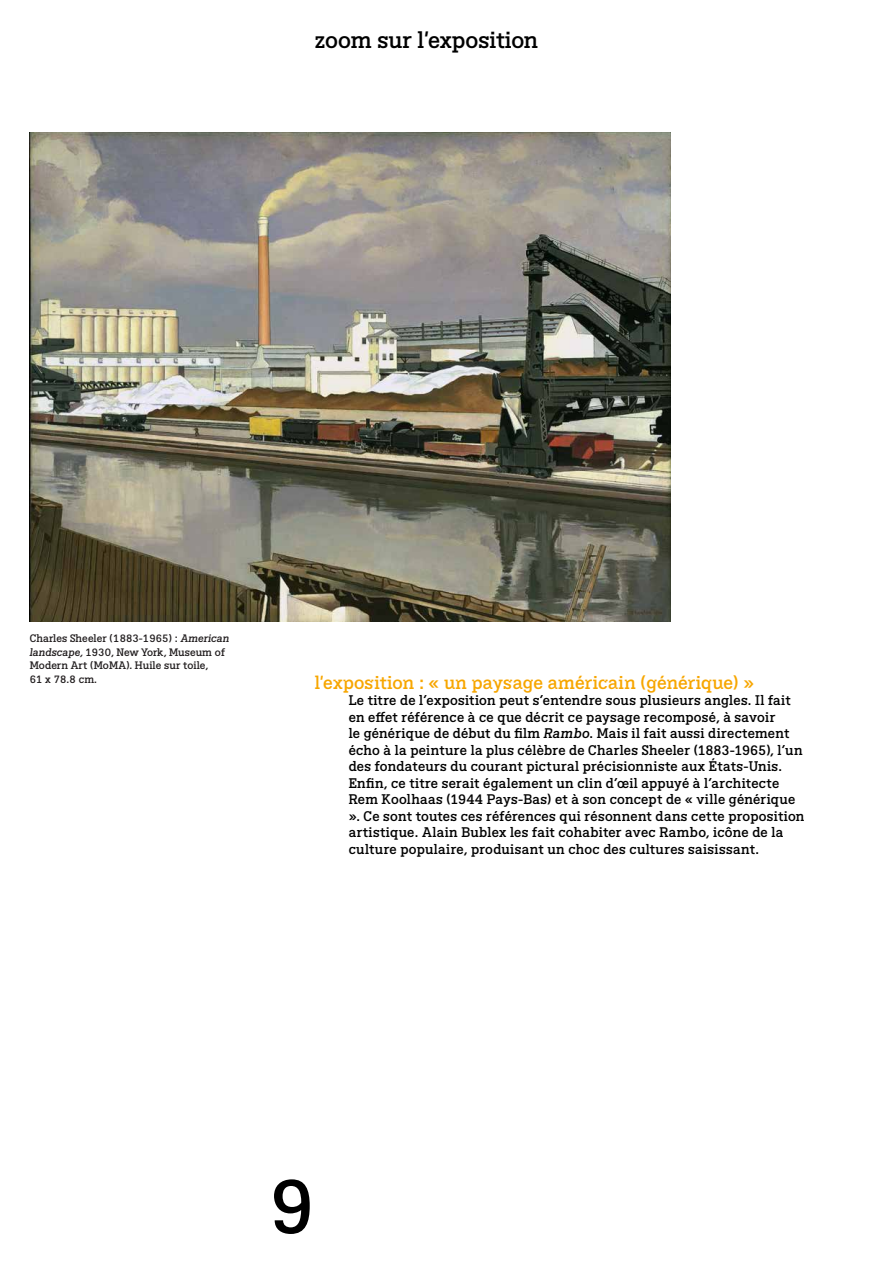
<style>
.page{position:relative;width:893px;height:1263px;background:#fff}
.page>*{position:absolute;margin:0;border:0;box-sizing:border-box;transform-origin:0 0}
.t1{font:75px "BVHCCCOD Titrage";color:#000}
.t2{font:22.5px "BVHCCCOD";color:#000}
.t3{font:18px "BVHCCCOD Titrage";letter-spacing:.005em;color:#f7a600}
.t4{font:13.5px/16.5px "BVHCCCOD";letter-spacing:.02em;color:#000}
.t5{font:10.5px/13.5px "BVHCCCOD";letter-spacing:.01em;color:#211d1e}
.s1{font-style:italic}
.s2{font-family:"BVHCCCOD"}
</style>
<div class="page">
<img style="left:30px;top:133px;width:641px;height:488px">
<h2 class="t2" style="left:315px;top:25px;width:225px">zoom sur l'exposition</h2>
<p class="t5" style="left:30px;top:632px;width:201px">Charles Sheeler (1883-1965) : <span class="s1">American landscape,</span> 1930, New York, Museum of<br>Modern Art (MoMA). Huile sur toile,<br>61 x 78.8 cm.</p>
<h3 class="t3" style="left:315px;top:670px;width:441px">l'exposition : <span class="s2">«</span> un paysage américain (générique) <span class="s2">»</span></h3>
<p class="t4" style="left:349px;top:693px;width:457px">Le titre de l’exposition peut s’entendre sous plusieurs angles. Il fait en effet référence à ce que décrit ce paysage recomposé, à savoir<br>le générique de début du film <span class="s1">Rambo</span>. Mais il fait aussi directement écho à la peinture la plus célèbre de Charles Sheeler (1883-1965), l’un des fondateurs du courant pictural précisionniste aux États-Unis.<br>Enfin, ce titre serait également un clin d’œil appuyé à l’architecte Rem Koolhaas (1944 Pays-Bas) et à son concept de « ville générique ». Ce sont toutes ces références qui résonnent dans cette proposition artistique. Alain Bublex les fait cohabiter avec Rambo, icône de la culture populaire, produisant un choc des cultures saisissant.</p>
<h1 class="t1" style="left:270px;top:1157px;width:46px">9</h1>
</div>
